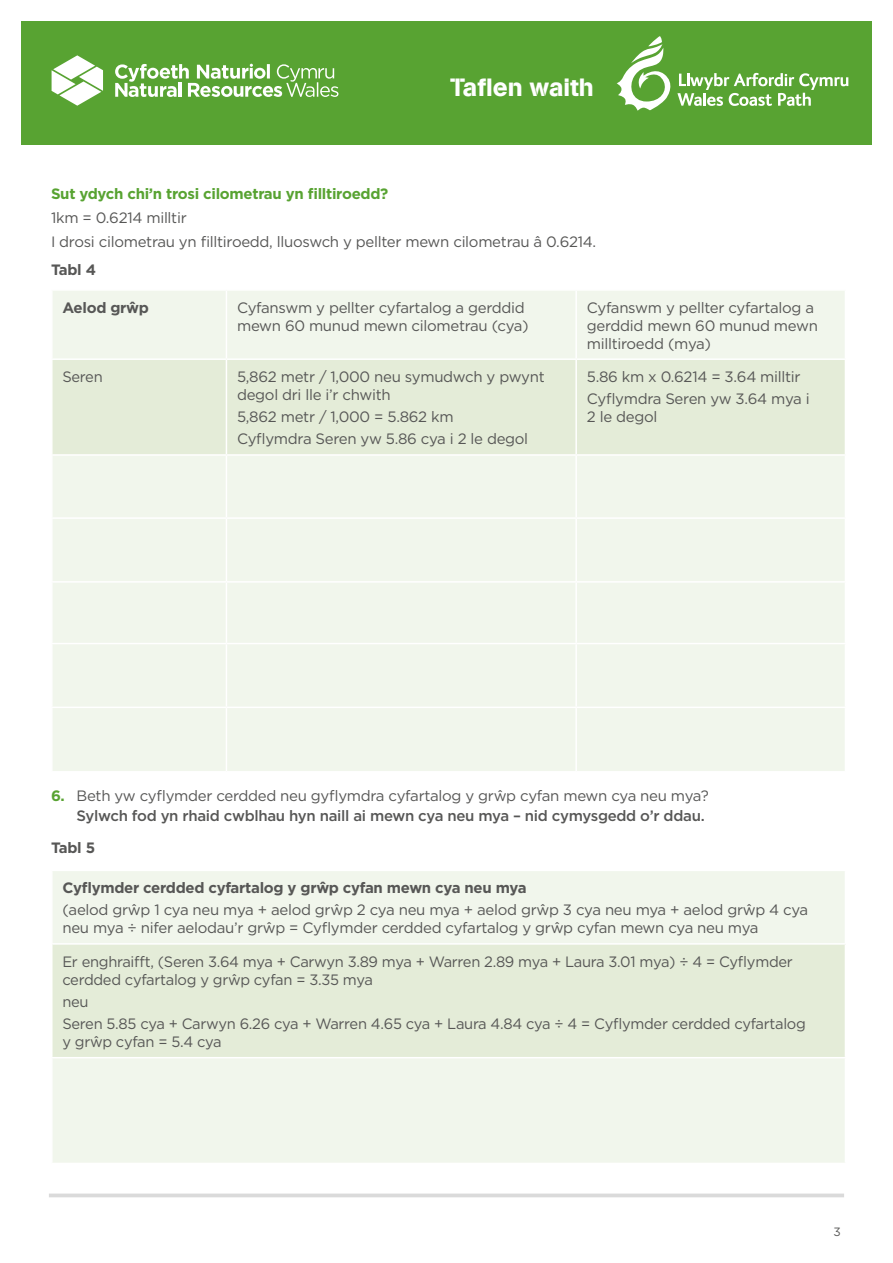
<style>
.page{position:relative;width:893px;height:1263px;background:#fff}
.page>*{position:absolute;margin:0;border:0;box-sizing:border-box;transform-origin:0 0}
.t1{font:24.75px "AG Book Stencil";color:#fff}
.t2{font:15px/18px "Gotham";letter-spacing:-.02em;color:#575756}
.t3{font:700 15px "Gotham";letter-spacing:-.02em;color:#575756}
.t4{font:700 15px "Gotham";letter-spacing:-.02em;color:#58a332}
.t5{font:12px "Gotham";color:#575756}
.s1{font-weight:700;color:#58a332}
.s2{font-weight:500}
</style>
<div class="page">
<svg style="left:49px;top:1193px;width:795px;height:4px;fill:#dadada"></svg>
<div style="left:53px;top:291px;width:792px;height:480px;background:#f1f6ec"></div>
<div style="left:53px;top:360px;width:792px;height:94px;background:#e4ecd8"></div>
<hr style="left:226px;top:291px;width:1px;height:67px;background:#fff">
<hr style="left:575px;top:291px;width:2px;height:67px;background:#fff">
<hr style="left:51px;top:358px;width:175px;height:2px;background:#fff">
<hr style="left:226px;top:358px;width:350px;height:2px;background:#fff">
<hr style="left:226px;top:360px;width:1px;height:94px;background:#fff">
<hr style="left:576px;top:358px;width:270px;height:2px;background:#fff">
<hr style="left:575px;top:360px;width:2px;height:94px;background:#fff">
<hr style="left:51px;top:454px;width:175px;height:2px;background:#fff">
<hr style="left:226px;top:454px;width:350px;height:2px;background:#fff">
<hr style="left:226px;top:456px;width:1px;height:61px;background:#fff">
<hr style="left:576px;top:454px;width:270px;height:2px;background:#fff">
<hr style="left:575px;top:456px;width:2px;height:61px;background:#fff">
<hr style="left:51px;top:517px;width:175px;height:2px;background:#fff">
<hr style="left:226px;top:517px;width:350px;height:2px;background:#fff">
<hr style="left:226px;top:519px;width:1px;height:62px;background:#fff">
<hr style="left:576px;top:517px;width:270px;height:2px;background:#fff">
<hr style="left:575px;top:519px;width:2px;height:62px;background:#fff">
<hr style="left:51px;top:581px;width:175px;height:2px;background:#fff">
<hr style="left:226px;top:581px;width:350px;height:2px;background:#fff">
<hr style="left:226px;top:583px;width:1px;height:60px;background:#fff">
<hr style="left:576px;top:581px;width:270px;height:2px;background:#fff">
<hr style="left:575px;top:583px;width:2px;height:60px;background:#fff">
<hr style="left:51px;top:643px;width:175px;height:1px;background:#fff">
<hr style="left:226px;top:643px;width:350px;height:1px;background:#fff">
<hr style="left:226px;top:644px;width:1px;height:62px;background:#fff">
<hr style="left:576px;top:643px;width:270px;height:1px;background:#fff">
<hr style="left:575px;top:644px;width:2px;height:62px;background:#fff">
<hr style="left:51px;top:706px;width:175px;height:2px;background:#fff">
<hr style="left:226px;top:706px;width:350px;height:2px;background:#fff">
<hr style="left:226px;top:708px;width:1px;height:63px;background:#fff">
<hr style="left:576px;top:706px;width:270px;height:2px;background:#fff">
<hr style="left:575px;top:708px;width:2px;height:63px;background:#fff">
<div style="left:53px;top:871px;width:792px;height:292px;background:#f1f6ec"></div>
<div style="left:52px;top:944px;width:793px;height:114px;background:#e4ecd8"></div>
<hr style="left:51px;top:943px;width:795px;height:2px;background:#fff">
<hr style="left:51px;top:945px;width:2px;height:112px;background:#fff">
<hr style="left:51px;top:1057px;width:795px;height:1px;background:#fff">
<div style="left:21px;top:21px;width:851px;height:124px;background:#58a332"></div>
<svg style="left:52px;top:55px;width:51px;height:51px"></svg>
<svg style="left:115px;top:64px;width:223px;height:33px"></svg>
<svg style="left:617px;top:36px;width:231px;height:75px"></svg>
<h1 class="t1" style="left:451px;top:72px;width:145px">Taflen waith</h1>
<p class="t4" style="left:51px;top:184px;width:339px">Sut ydych chi’n trosi cilometrau yn filltiroedd?</p>
<p class="t2" style="left:51px;top:205px;width:547px;line-height:23.7px">1km = 0.6214 milltir<br>I drosi cilometrau yn filltiroedd, lluoswch y pellter mewn cilometrau â 0.6214.</p>
<p class="t3" style="left:51px;top:259px;width:47px">Tabl 4</p>
<p class="t3" style="left:62px;top:297px;width:88px">Aelod grŵp</p>
<p class="t2" style="left:237px;top:298px;width:293px">Cyfanswm y pellter cyfartalog a gerddid mewn 60 munud mewn cilometrau (cya)</p>
<p class="t2" style="left:587px;top:298px;width:233px">Cyfanswm y pellter cyfartalog a gerddid mewn 60 munud mewn milltiroedd (mya)</p>
<p class="t2" style="left:62px;top:367px;width:42px">Seren</p>
<p class="t2" style="left:237px;top:367px;width:309px">5,862 metr / 1,000 neu symudwch y pwynt degol dri lle i’r chwith</p>
<p class="t2" style="left:237px;top:405px;width:293px;line-height:22.2px">5,862 metr / 1,000 = 5.862 km<br>Cyflymdra Seren yw 5.86 cya i 2 le degol</p>
<p class="t2" style="left:587px;top:365px;width:224px;line-height:22.2px">5.86 km x 0.6214 = 3.64 milltir<br>Cyflymdra Seren yw 3.64 mya i</p>
<p class="t2" style="left:587px;top:407px;width:72px">2 le degol</p>
<p class="t2" style="left:51px;top:786px;width:659px;line-height:19.5px;text-align:right"><span class="s1">6.</span> Beth yw cyflymder cerdded neu gyflymdra cyfartalog y grŵp cyfan mewn cya neu mya?<br><span class="s2">Sylwch fod yn rhaid cwblhau hyn naill ai mewn cya neu mya – nid cymysgedd o’r ddau.</span></p>
<p class="t3" style="left:51px;top:838px;width:46px">Tabl 5</p>
<p class="t3" style="left:62px;top:878px;width:466px">Cyflymder cerdded cyfartalog y grŵp cyfan mewn cya neu mya</p>
<p class="t2" style="left:62px;top:901px;width:747px">(aelod grŵp 1 cya neu mya + aelod grŵp 2 cya neu mya + aelod grŵp 3 cya neu mya + aelod grŵp 4 cya neu mya ÷ nifer aelodau’r grŵp = Cyflymder cerdded cyfartalog y grŵp cyfan mewn cya neu mya</p>
<p class="t2" style="left:62px;top:952px;width:732px">Er enghraifft, (Seren 3.64 mya + Carwyn 3.89 mya + Warren 2.89 mya + Laura 3.01 mya) ÷ 4 = Cyflymder cerdded cyfartalog y grŵp cyfan = 3.35 mya</p>
<p class="t2" style="left:62px;top:990px;width:745px;line-height:22.2px">neu<br>Seren 5.85 cya + Carwyn 6.26 cya + Warren 4.65 cya + Laura 4.84 cya ÷ 4 = Cyflymder cerdded cyfartalog</p>
<p class="t2" style="left:62px;top:1032px;width:161px">y grŵp cyfan = 5.4 cya</p>
<p class="t5" style="left:833px;top:1224px;width:9px">3</p>
</div>
